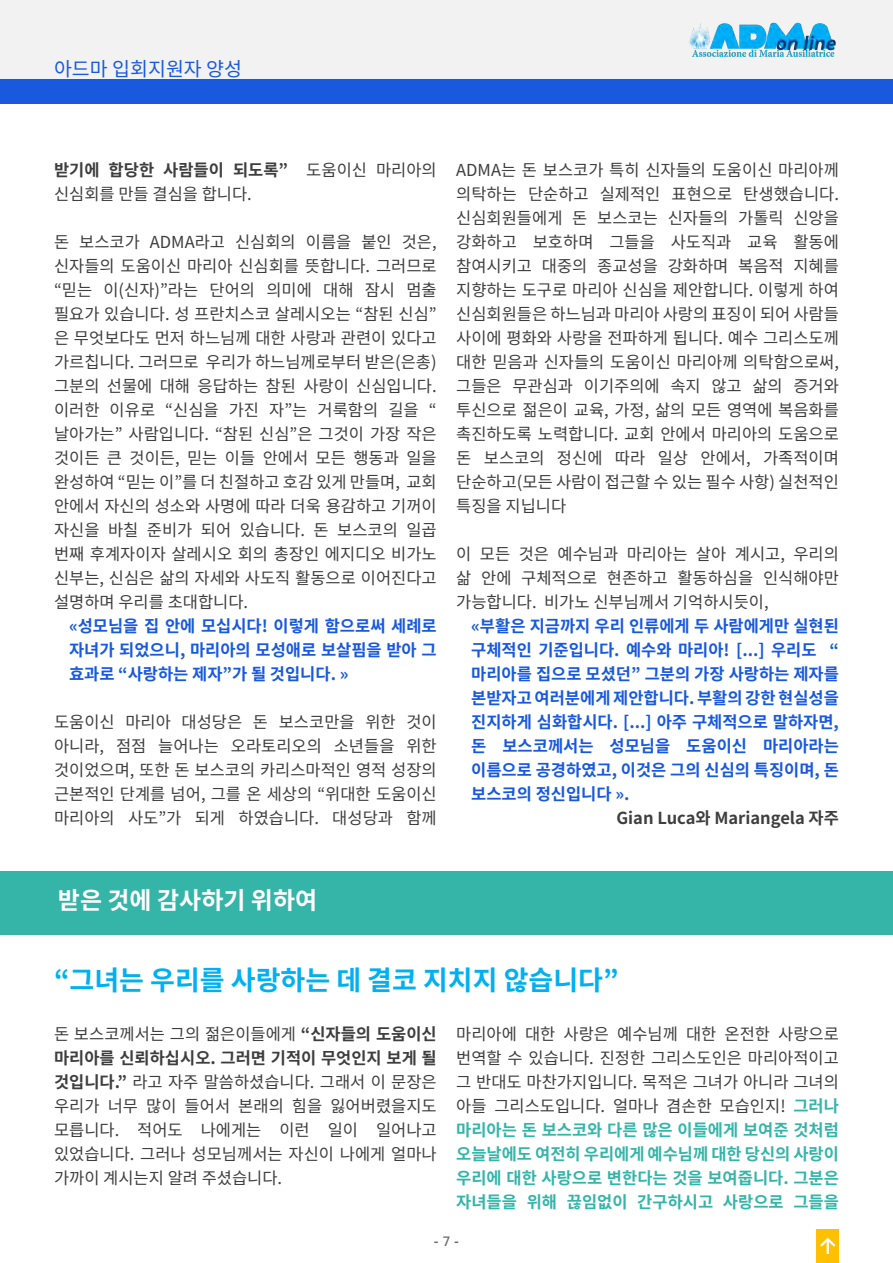
<style>
.page{position:relative;width:893px;height:1263px;background:#fff}
.page>*{position:absolute;margin:0;border:0;box-sizing:border-box;transform-origin:0 0}
.t1{font:700 27px "Noto Sans KR";color:#00b0f0}
.t2{font:700 24px "Noto Sans KR";color:#fff}
.t3{font:19.5px "Noto Sans KR";color:#1859dd}
.t4{font:16.5px/24px "Noto Sans KR";color:#3e3e3f;text-align:justify}
.t5{font:700 16.5px/24px "Noto Sans KR";color:#1859dd;text-align:justify}
.t6{font:700 16.5px/24px "Noto Sans KR";color:#35b5a8;text-align:justify}
.t7{font:700 16.5px "Noto Sans KR";color:#3e3e3f}
.t8{font:700 13.5px "Segoe UI";color:#6d6e70}
.s1{font-weight:700}
.s2{font-weight:400;color:#3e3e3f}
.s3{font-weight:600}
</style>
<div class="page">
<div style="left:0;top:0;width:893px;height:80px;background:#f2f2f2"></div>
<img style="left:689px;top:22px;width:147px;height:35px">
<div style="left:816px;top:1229px;width:23px;height:34px;background:#ffc000"></div>
<svg style="left:820px;top:1237px;width:16px;height:17px"></svg>
<div style="left:0;top:80px;width:893px;height:24px;background:#1859dd"></div>
<div style="left:0;top:872px;width:893px;height:63px;background:#35b5a8"></div>
<p class="t3" style="left:54px;top:57px;width:190px">아드마 입회지원자 양성</p>
<p class="t4" style="left:54px;top:158px;width:384px"><span class="s1">받기에 합당한 사람들이 되도록”</span> 도움이신 마리아의 신심회를 만들 결심을 합니다.</p>
<p class="t4" style="left:54px;top:230px;width:384px">돈 보스코가 ADMA라고 신심회의 이름을 붙인 것은, 신자들의 도움이신 마리아 신심회를 뜻합니다. 그러므로 “믿는 이(신자)”라는 단어의 의미에 대해 잠시 멈출 필요가 있습니다. 성 프란치스코 살레시오는 “참된 신심” 은 무엇보다도 먼저 하느님께 대한 사랑과 관련이 있다고 가르칩니다. 그러므로 우리가 하느님께로부터 받은(은총) 그분의 선물에 대해 응답하는 참된 사랑이 신심입니다. 이러한 이유로 “신심을 가진 자”는 거룩함의 길을 “ 날아가는” 사람입니다. “참된 신심”은 그것이 가장 작은 것이든 큰 것이든, 믿는 이들 안에서 모든 행동과 일을 완성하여 “믿는 이”를 더 친절하고 호감 있게 만들며, 교회 안에서 자신의 성소와 사명에 따라 더욱 용감하고 기꺼이 자신을 바칠 준비가 되어 있습니다. 돈 보스코의 일곱 번째 후계자이자 살레시오 회의 총장인 에지디오 비가노 신부는, 신심은 삶의 자세와 사도직 활동으로 이어진다고 설명하며 우리를 초대합니다.</p>
<p class="t5" style="left:69px;top:614px;width:369px">«성모님을 집 안에 모십시다! 이렇게 함으로써 세례로 자녀가 되었으니, 마리아의 모성애로 보살핌을 받아 그 효과로 “사랑하는 제자”가 될 것입니다. »</p>
<p class="t4" style="left:54px;top:710px;width:384px">도움이신 마리아 대성당은 돈 보스코만을 위한 것이 아니라, 점점 늘어나는 오라토리오의 소년들을 위한 것이었으며, 또한 돈 보스코의 카리스마적인 영적 성장의 근본적인 단계를 넘어, 그를 온 세상의 “위대한 도움이신 마리아의 사도”가 되게 하였습니다. 대성당과 함께</p>
<p class="t4" style="left:456px;top:158px;width:384px">ADMA는 돈 보스코가 특히 신자들의 도움이신 마리아께 의탁하는 단순하고 실제적인 표현으로 탄생했습니다. 신심회원들에게 돈 보스코는 신자들의 가톨릭 신앙을 강화하고 보호하며 그들을 사도직과 교육 활동에 참여시키고 대중의 종교성을 강화하며 복음적 지혜를 지향하는 도구로 마리아 신심을 제안합니다. 이렇게 하여 신심회원들은 하느님과 마리아 사랑의 표징이 되어 사람들 사이에 평화와 사랑을 전파하게 됩니다. 예수 그리스도께 대한 믿음과 신자들의 도움이신 마리아께 의탁함으로써, 그들은 무관심과 이기주의에 속지 않고 삶의 증거와 투신으로 젊은이 교육, 가정, 삶의 모든 영역에 복음화를 촉진하도록 노력합니다. 교회 안에서 마리아의 도움으로 돈 보스코의 정신에 따라 일상 안에서, 가족적이며 단순하고(모든 사람이 접근할 수 있는 필수 사항) 실천적인 특징을 지닙니다</p>
<p class="t4" style="left:456px;top:542px;width:384px">이 모든 것은 예수님과 마리아는 살아 계시고, 우리의 삶 안에 구체적으로 현존하고 활동하심을 인식해야만 가능합니다. 비가노 신부님께서 기억하시듯이,</p>
<p class="t5" style="left:471px;top:614px;width:369px">«부활은 지금까지 우리 인류에게 두 사람에게만 실현된 구체적인 기준입니다. 예수와 마리아! [...] 우리도 “ 마리아를 집으로 모셨던” 그분의 가장 사랑하는 제자를 본받자고 여러분에게 제안합니다. 부활의 강한 현실성을 진지하게 심화합시다. [...] 아주 구체적으로 말하자면, 돈 보스코께서는 성모님을 도움이신 마리아라는 이름으로 공경하였고, 이것은 그의 신심의 특징이며, 돈 보스코의 정신입니다 ».</p>
<p class="t7" style="left:616px;top:809px;width:224px">Gian Luca와 Mariangela 자주</p>
<p class="t2" style="left:58px;top:887px;width:261px">받은 것에 감사하기 위하여</p>
<p class="t1" style="left:54px;top:965px;width:566px">“그녀는 우리를 사랑하는 데 결코 지치지 않습니다”</p>
<p class="t4" style="left:54px;top:1022px;width:384px">돈 보스코께서는 그의 젊은이들에게 <span class="s1">“신자들의 도움이신 마리아를 신뢰하십시오. 그러면 기적이 무엇인지 보게 될 것입니다.”</span> 라고 자주 말씀하셨습니다. 그래서 이 문장은 우리가 너무 많이 들어서 본래의 힘을 잃어버렸을지도 모릅니다. 적어도 나에게는 이런 일이 일어나고 있었습니다. 그러나 성모님께서는 자신이 나에게 얼마나 가까이 계시는지 알려 주셨습니다.</p>
<p class="t6" style="left:456px;top:1022px;width:384px"><span class="s2">마리아에 대한 사랑은 예수님께 대한 온전한 사랑으로 번역할 수 있습니다. 진정한 그리스도인은 마리아적이고 그 반대도 마찬가지입니다. 목적은 그녀가 아니라 그녀의 아들 그리스도입니다. 얼마나 겸손한 모습인지!</span> 그러나 마리아는 돈 보스코와 다른 많은 이들에게 보여준 것처럼 오늘날에도 여전히 우리에게 예수님께 대한 당신의 사랑이 우리에 대한 사랑으로 변한다는 것을 보여줍니다. 그분은 자녀들을 위해 끊임없이 간구하시고 사랑으로 그들을</p>
<p class="t8" style="left:434px;top:1229px;width:27px">- <span class="s3">7</span> -</p>
</div>
